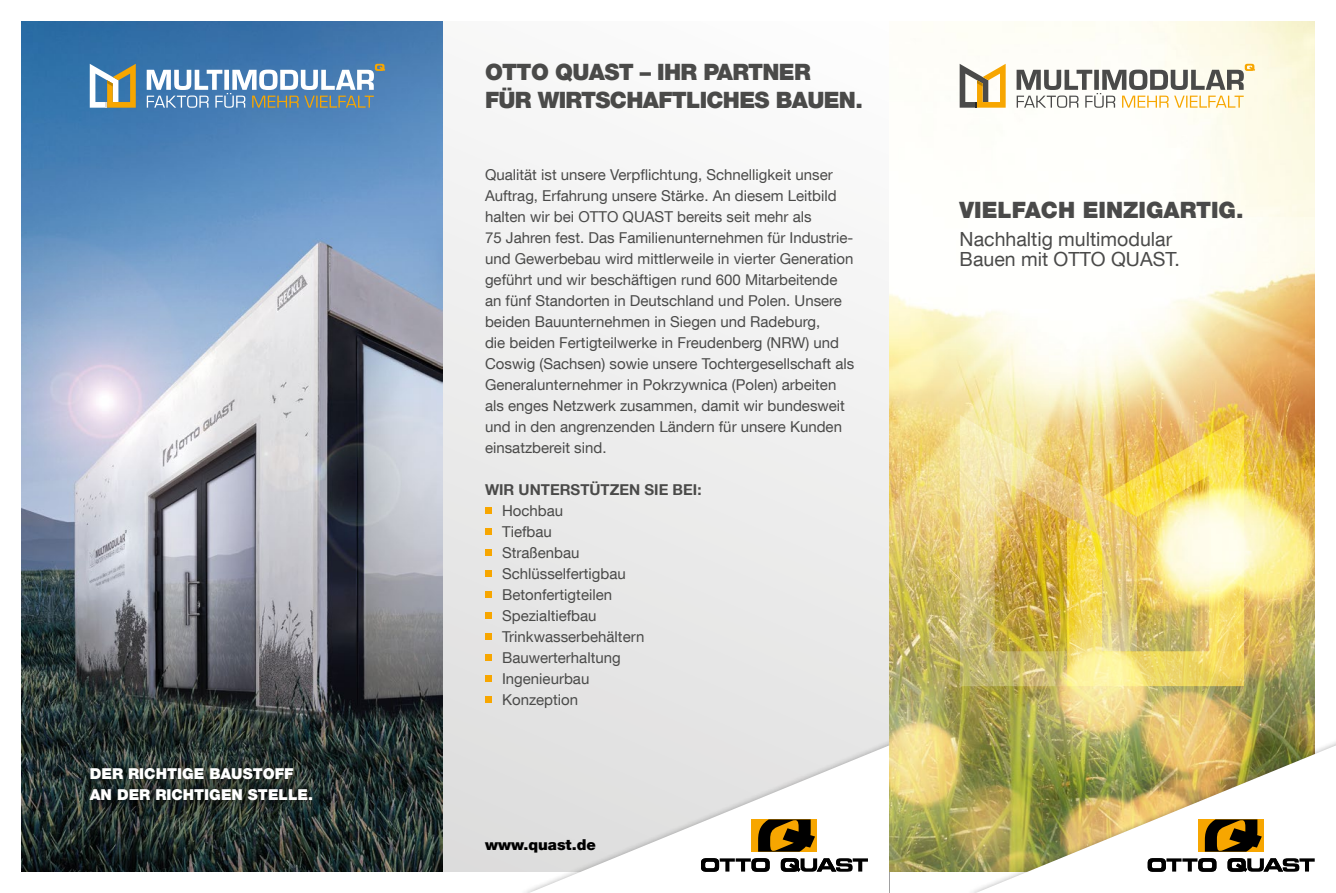
<style>
.page{position:relative;width:1336px;height:893px;background:#fff}
.page>*{position:absolute;margin:0;border:0;box-sizing:border-box;transform-origin:0 0}
.t1{font:900 22.5px/28px "Helvetica Neue LT Com";letter-spacing:-.03em;color:#4a4a49}
.t2{font:900 22.5px "Helvetica Neue LT Com";color:#4a4a49}
.t3{font:19.5px/19.5px "Helvetica Neue LT Com";color:#4a4a49}
.t4{font:15px/21px "Helvetica Neue LT Com";color:#4a4a49}
.t5{font:900 15px/21px "Helvetica Neue LT Com";color:#fff}
.t6{font:700 15px "Helvetica Neue LT Com";color:#4a4a49}
.t7{font:900 15px "Helvetica Neue LT Com";color:#000}
</style>
<div class="page">
<div style="left:442px;top:21px;width:447px;height:851px;background:linear-gradient(to right,#ebebea,#f3f3f3)"></div>
<div style="left:517px;top:736px;width:372px;height:157px;background:#e2e2e2"></div>
<svg style="left:529px;top:745px;width:360px;height:148px"></svg>
<img style="left:21px;top:21px;width:421px;height:851px">
<img style="left:889px;top:21px;width:425px;height:851px">
<div style="left:963px;top:736px;width:372px;height:157px;background:#000;opacity:.5"></div>
<img style="left:975px;top:745px;width:360px;height:148px">
<svg style="left:1147px;top:858px;width:69px;height:14px"></svg>
<svg style="left:1227px;top:858px;width:87px;height:14px"></svg>
<div style="left:1197px;top:819px;width:66px;height:33px;background:#f7a600"></div>
<svg style="left:1204px;top:819px;width:57px;height:33px"></svg>
<svg style="left:485px;top:507px;width:6px;height:6px"></svg>
<svg style="left:485px;top:528px;width:6px;height:6px"></svg>
<svg style="left:485px;top:549px;width:6px;height:6px"></svg>
<svg style="left:485px;top:570px;width:6px;height:6px"></svg>
<svg style="left:485px;top:591px;width:6px;height:6px"></svg>
<svg style="left:485px;top:612px;width:6px;height:6px"></svg>
<svg style="left:485px;top:633px;width:6px;height:6px"></svg>
<svg style="left:485px;top:654px;width:6px;height:6px"></svg>
<svg style="left:485px;top:675px;width:6px;height:6px"></svg>
<svg style="left:485px;top:696px;width:6px;height:6px"></svg>
<svg style="left:1016px;top:64px;width:238px;height:44px"></svg>
<svg style="left:959px;top:64px;width:46px;height:44px"></svg>
<img style="left:959px;top:415px;width:107px;height:271px">
<svg style="left:1055px;top:651px;width:11px;height:35px"></svg>
<img style="left:1066px;top:415px;width:177px;height:271px">
<svg style="left:1066px;top:517px;width:35px;height:38px"></svg>
<svg style="left:79px;top:757px;width:244px;height:54px;background:#242e2b"></svg>
<svg style="left:147px;top:64px;width:238px;height:44px"></svg>
<svg style="left:90px;top:64px;width:46px;height:44px"></svg>
<svg style="left:701px;top:858px;width:68px;height:14px"></svg>
<svg style="left:780px;top:858px;width:87px;height:14px"></svg>
<div style="left:751px;top:819px;width:66px;height:33px;background:#f7a600"></div>
<svg style="left:758px;top:819px;width:57px;height:33px"></svg>
<p class="t5" style="left:90px;top:763px;width:225px">DER RICHTIGE BAUSTOFF<br>AN DER RICHTIGEN STELLE.</p>
<h1 class="t1" style="left:485px;top:58px;width:379px">OTTO QUAST – IHR PARTNER<br>FÜR WIRTSCHAFTLICHES BAUEN.</h1>
<p class="t4" style="left:485px;top:164px;width:370px">Qualität ist unsere Verpflichtung, Schnelligkeit unser Auftrag, Erfahrung unsere Stärke. An diesem Leitbild halten wir bei OTTO QUAST bereits seit mehr als<br>75 Jahren fest. Das Familienunternehmen für Industrie&shy;und Gewerbebau wird mittlerweile in vierter Generation geführt und wir beschäftigen rund 600 Mitarbeitende an fünf Standorten in Deutschland und Polen. Unsere beiden Bauunternehmen in Siegen und Radeburg,<br>die beiden Fertigteilwerke in Freudenberg (NRW) und Coswig (Sachsen) sowie unsere Tochtergesellschaft als Generalunternehmer in Pokrzywnica (Polen) arbeiten als enges Netzwerk zusammen, damit wir bundesweit und in den angrenzenden Ländern für unsere Kunden einsatzbereit sind.</p>
<p class="t6" style="left:485px;top:480px;width:218px">WIR UNTERSTÜTZEN SIE BEI:</p>
<p class="t4" style="left:502px;top:500px;width:144px">Hochbau<br>Tiefbau<br>Straßenbau<br>Schlüsselfertigbau<br>Betonfertigteilen<br>Spezialtiefbau<br>Trinkwasserbehältern<br>Bauwerterhaltung<br>Ingenieurbau<br>Konzeption</p>
<p class="t7" style="left:485px;top:836px;width:112px">www.quast.de</p>
<h1 class="t2" style="left:959px;top:196px;width:285px">VIELFACH EINZIGARTIG.</h1>
<h2 class="t3" style="left:959px;top:229px;width:221px">Nachhaltig multimodular<br>Bauen mit OTTO QUAST.</h2>
</div>
